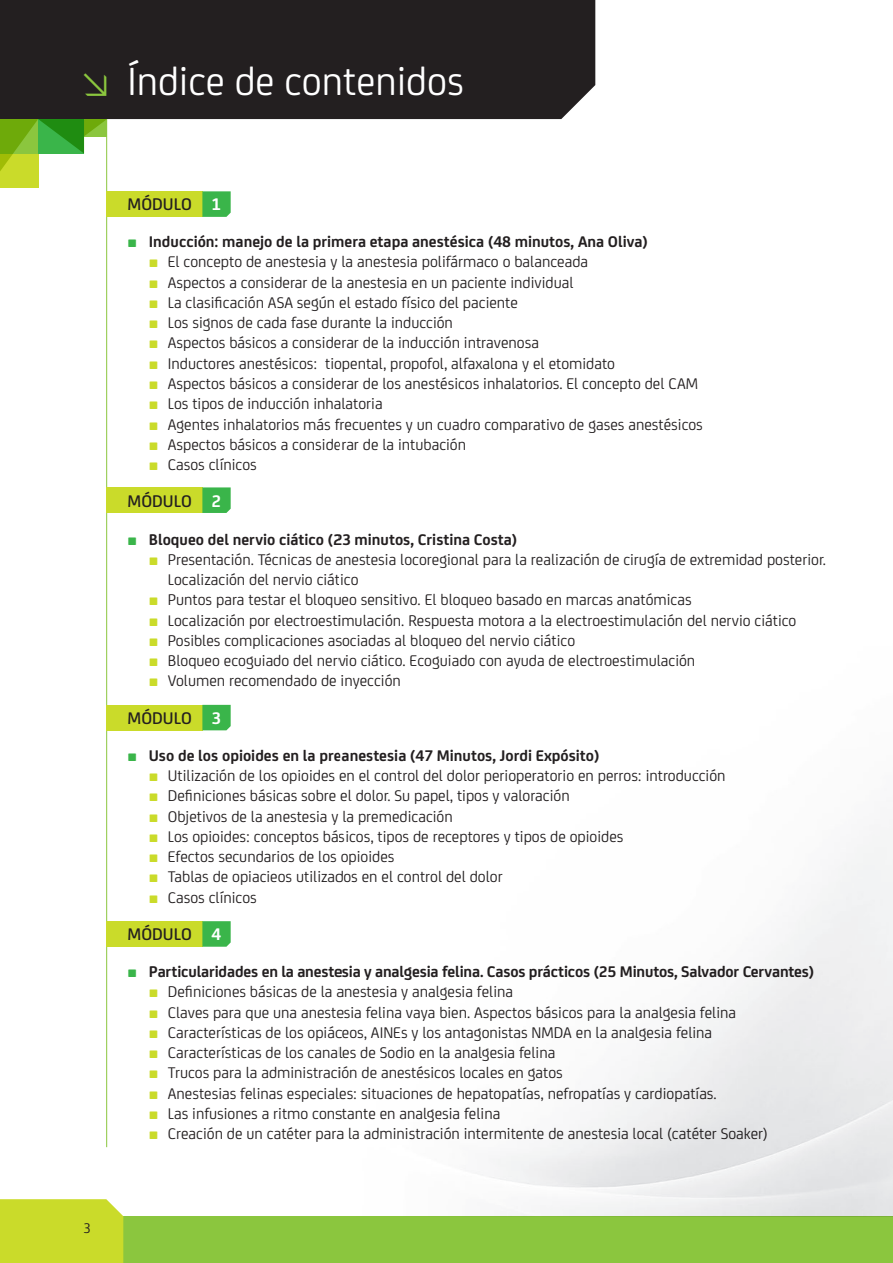
<style>
.page{position:relative;width:893px;height:1263px;background:#fff}
.page>*{position:absolute;margin:0;border:0;box-sizing:border-box;transform-origin:0 0}
.t1{font:42px "FS Joey";color:#fff}
.t2{font:33.6px "DIN";color:#8bc63e}
.t3{font:500 18px "FS Joey";color:#231f20}
.t4{font:16.5px/20.2px "FS Joey";color:#231f20}
.t5{font:700 16.5px "FS Joey";color:#231f20}
.t6{font:15px "FS Joey";color:#231f20}
.s1{font-weight:700;color:#fff}
.s2{font-family:"Router";font-weight:500;font-size:10.5px;color:#3ab54a}
.s3{font-family:"Router";font-weight:500;font-size:10.5px;color:#cadb2a}
</style>
<div class="page">
<div style="left:0;top:0;width:595px;height:119px;background:#231f20"></div>
<hr style="left:106px;top:119px;width:1px;height:1028px;background:#8bc63e">
<svg style="left:0;top:119px;width:107px;height:69px"></svg>
<div style="left:106px;top:191px;width:96px;height:26px;background:#cadb2a"></div>
<div style="left:106px;top:487px;width:96px;height:26px;background:#cadb2a"></div>
<div style="left:106px;top:705px;width:96px;height:25px;background:#cadb2a"></div>
<div style="left:106px;top:921px;width:96px;height:26px;background:#cadb2a"></div>
<svg style="left:202px;top:191px;width:29px;height:26px"></svg>
<svg style="left:202px;top:487px;width:29px;height:26px"></svg>
<svg style="left:202px;top:705px;width:29px;height:25px"></svg>
<svg style="left:202px;top:921px;width:29px;height:26px"></svg>
<div style="left:0;top:1216px;width:893px;height:47px;background:#8bc63e"></div>
<div style="left:0;top:1199px;width:123px;height:64px;background:#cadb2a"></div>
<p class="t2" style="left:113px;top:109px;width:36px;rotate:-180deg">≤</p>
<p class="t1" style="left:128px;top:52px;width:338px">Índice de contenidos</p>
<p class="t6" style="left:83px;top:1218px;width:9px">3</p>
<p class="t3" style="left:128px;top:191px;width:95px">MÓDULO <span class="s1">1</span></p>
<p class="t5" style="left:128px;top:229px;width:522px"><span class="s2">■</span> Inducción: manejo de la primera etapa anestésica (48 minutos, Ana Oliva)</p>
<p class="t4" style="left:149px;top:251px;width:441px"><span class="s3">■</span> El concepto de anestesia y la anestesia polifármaco o balanceada</p>
<p class="t4" style="left:149px;top:271px;width:426px"><span class="s3">■</span> Aspectos a considerar de la anestesia en un paciente individual</p>
<p class="t4" style="left:149px;top:291px;width:371px"><span class="s3">■</span> La clasificación ASA según el estado físico del paciente</p>
<p class="t4" style="left:149px;top:312px;width:306px"><span class="s3">■</span> Los signos de cada fase durante la inducción</p>
<p class="t4" style="left:149px;top:332px;width:392px"><span class="s3">■</span> Aspectos básicos a considerar de la inducción intravenosa</p>
<p class="t4" style="left:149px;top:352px;width:468px"><span class="s3">■</span> Inductores anestésicos: tiopental, propofol, alfaxalona y el etomidato</p>
<p class="t4" style="left:149px;top:372px;width:551px"><span class="s3">■</span> Aspectos básicos a considerar de los anestésicos inhalatorios. El concepto del CAM</p>
<p class="t4" style="left:149px;top:393px;width:235px"><span class="s3">■</span> Los tipos de inducción inhalatoria</p>
<p class="t4" style="left:149px;top:413px;width:556px"><span class="s3">■</span> Agentes inhalatorios más frecuentes y un cuadro comparativo de gases anestésicos</p>
<p class="t4" style="left:149px;top:433px;width:319px"><span class="s3">■</span> Aspectos básicos a considerar de la intubación</p>
<p class="t4" style="left:149px;top:453px;width:110px"><span class="s3">■</span> Casos clínicos</p>
<p class="t3" style="left:128px;top:488px;width:95px">MÓDULO <span class="s1">2</span></p>
<p class="t5" style="left:128px;top:527px;width:391px"><span class="s2">■</span> Bloqueo del nervio ciático (23 minutos, Cristina Costa)</p>
<p class="t4" style="left:168px;top:548px;width:659px;text-indent:-19px"><span class="s3">■</span> Presentación. Técnicas de anestesia locoregional para la realización de cirugía de extremidad posterior.<br>Localización del nervio ciático</p>
<p class="t4" style="left:149px;top:589px;width:544px"><span class="s3">■</span> Puntos para testar el bloqueo sensitivo. El bloqueo basado en marcas anatómicas</p>
<p class="t4" style="left:149px;top:609px;width:649px"><span class="s3">■</span> Localización por electroestimulación. Respuesta motora a la electroestimulación del nervio ciático</p>
<p class="t4" style="left:149px;top:629px;width:428px"><span class="s3">■</span> Posibles complicaciones asociadas al bloqueo del nervio ciático</p>
<p class="t4" style="left:149px;top:649px;width:548px"><span class="s3">■</span> Bloqueo ecoguiado del nervio ciático. Ecoguiado con ayuda de electroestimulación</p>
<p class="t4" style="left:149px;top:670px;width:254px"><span class="s3">■</span> Volumen recomendado de inyección</p>
<p class="t3" style="left:128px;top:704px;width:95px">MÓDULO <span class="s1">3</span></p>
<p class="t5" style="left:128px;top:743px;width:473px"><span class="s2">■</span> Uso de los opioides en la preanestesia (47 Minutos, Jordi Expósito)</p>
<p class="t4" style="left:149px;top:764px;width:578px"><span class="s3">■</span> Utilización de los opioides en el control del dolor perioperatorio en perros: introducción</p>
<p class="t4" style="left:149px;top:785px;width:422px"><span class="s3">■</span> Definiciones básicas sobre el dolor. Su papel, tipos y valoración</p>
<p class="t4" style="left:149px;top:805px;width:305px"><span class="s3">■</span> Objetivos de la anestesia y la premedicación</p>
<p class="t4" style="left:149px;top:825px;width:476px"><span class="s3">■</span> Los opioides: conceptos básicos, tipos de receptores y tipos de opioides</p>
<p class="t4" style="left:149px;top:845px;width:247px"><span class="s3">■</span> Efectos secundarios de los opioides</p>
<p class="t4" style="left:149px;top:866px;width:355px"><span class="s3">■</span> Tablas de opiacieos utilizados en el control del dolor</p>
<p class="t4" style="left:149px;top:886px;width:110px"><span class="s3">■</span> Casos clínicos</p>
<p class="t3" style="left:128px;top:921px;width:95px">MÓDULO <span class="s1">4</span></p>
<p class="t5" style="left:128px;top:959px;width:688px"><span class="s2">■</span> Particularidades en la anestesia y analgesia felina. Casos prácticos (25 Minutos, Salvador Cervantes)</p>
<p class="t4" style="left:149px;top:981px;width:366px"><span class="s3">■</span> Definiciones básicas de la anestesia y analgesia felina</p>
<p class="t4" style="left:149px;top:1001px;width:589px"><span class="s3">■</span> Claves para que una anestesia felina vaya bien. Aspectos básicos para la analgesia felina</p>
<p class="t4" style="left:149px;top:1021px;width:565px"><span class="s3">■</span> Características de los opiáceos, AINEs y los antagonistas NMDA en la analgesia felina</p>
<p class="t4" style="left:149px;top:1041px;width:408px"><span class="s3">■</span> Características de los canales de Sodio en la analgesia felina</p>
<p class="t4" style="left:149px;top:1062px;width:416px"><span class="s3">■</span> Trucos para la administración de anestésicos locales en gatos</p>
<p class="t4" style="left:149px;top:1082px;width:569px"><span class="s3">■</span> Anestesias felinas especiales: situaciones de hepatopatías, nefropatías y cardiopatías.</p>
<p class="t4" style="left:149px;top:1102px;width:353px"><span class="s3">■</span> Las infusiones a ritmo constante en analgesia felina</p>
<p class="t4" style="left:149px;top:1122px;width:620px"><span class="s3">■</span> Creación de un catéter para la administración intermitente de anestesia local (catéter Soaker)</p>
</div>
